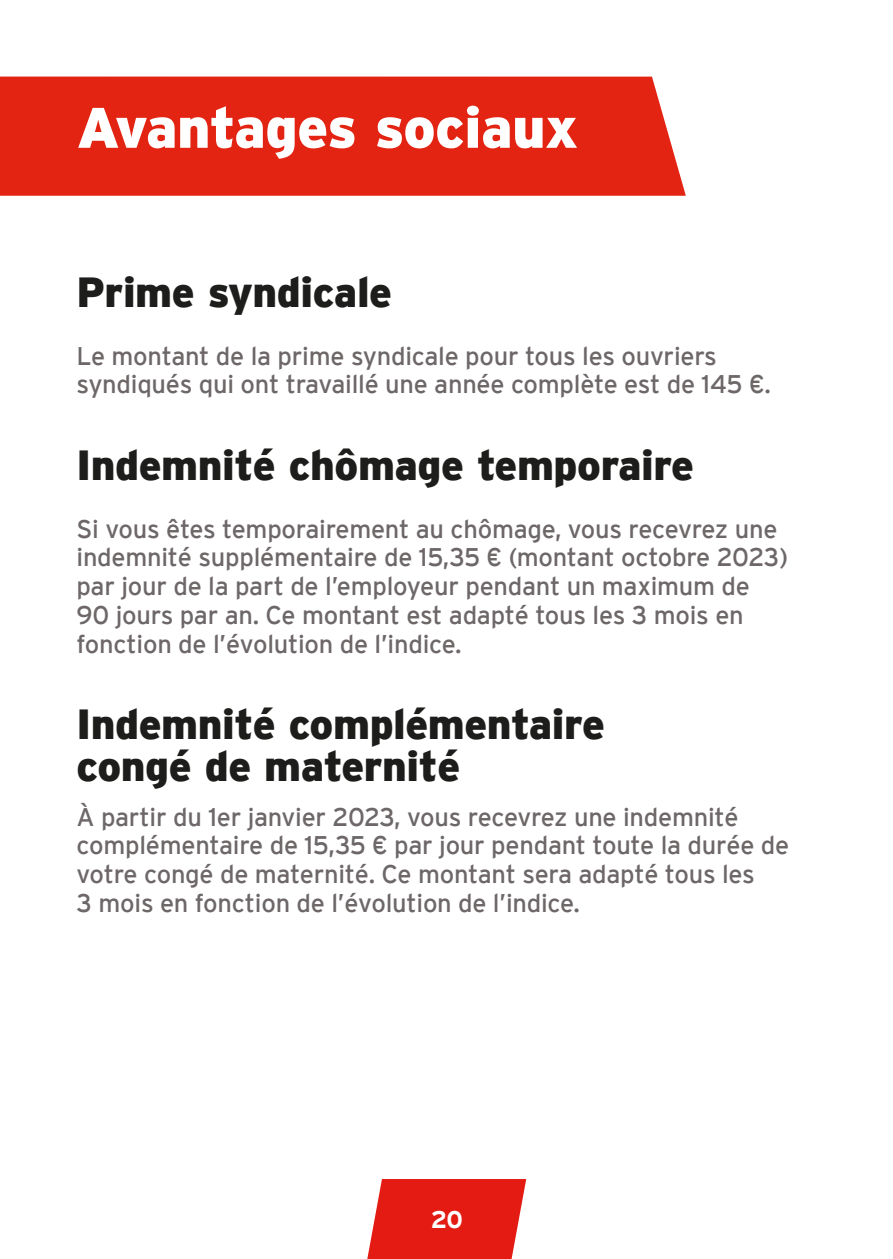
<style>
.page{position:relative;width:893px;height:1259px;background:#fff}
.page>*{position:absolute;margin:0;border:0;box-sizing:border-box;transform-origin:0 0}
.t1{font:900 57px "Interstate";letter-spacing:-.01em;color:#fff}
.t2{font:900 42px/42px "Interstate";letter-spacing:-.01em;color:#1d1d1b}
.t3{font:25.5px/28.8px "Interstate";letter-spacing:-.01em;color:#6d6768}
.t4{font:700 24px "Interstate";color:#fff}
</style>
<div class="page">
<div style="left:0;top:77px;width:686px;height:119px;background:#e42413"></div>
<svg style="left:367px;top:1179px;width:159px;height:80px;background:#e63028"></svg>
<h1 class="t1" style="left:77px;top:95px;width:503px">Avantages sociaux</h1>
<h2 class="t2" style="left:77px;top:271px;width:317px">Prime syndicale</h2>
<p class="t3" style="left:77px;top:341px;width:696px">Le montant de la prime syndicale pour tous les ouvriers syndiqués qui ont travaillé une année complète est de 145 €.</p>
<h2 class="t2" style="left:77px;top:443px;width:619px">Indemnité chômage temporaire</h2>
<p class="t3" style="left:77px;top:514px;width:713px">Si vous êtes temporairement au chômage, vous recevrez une indemnité supplémentaire de 15,35 € (montant octobre 2023) par jour de la part de l’employeur pendant un maximum de 90 jours par an. Ce montant est adapté tous les 3 mois en fonction de l’évolution de l’indice.</p>
<h2 class="t2" style="left:77px;top:703px;width:530px">Indemnité complémentaire congé de maternité</h2>
<p class="t3" style="left:77px;top:802px;width:714px">À partir du 1er janvier 2023, vous recevrez une indemnité complémentaire de 15,35 € par jour pendant toute la durée de votre congé de maternité. Ce montant sera adapté tous les<br>3 mois en fonction de l’évolution de l’indice.</p>
<p class="t4" style="left:431px;top:1206px;width:34px">20</p>
</div>
